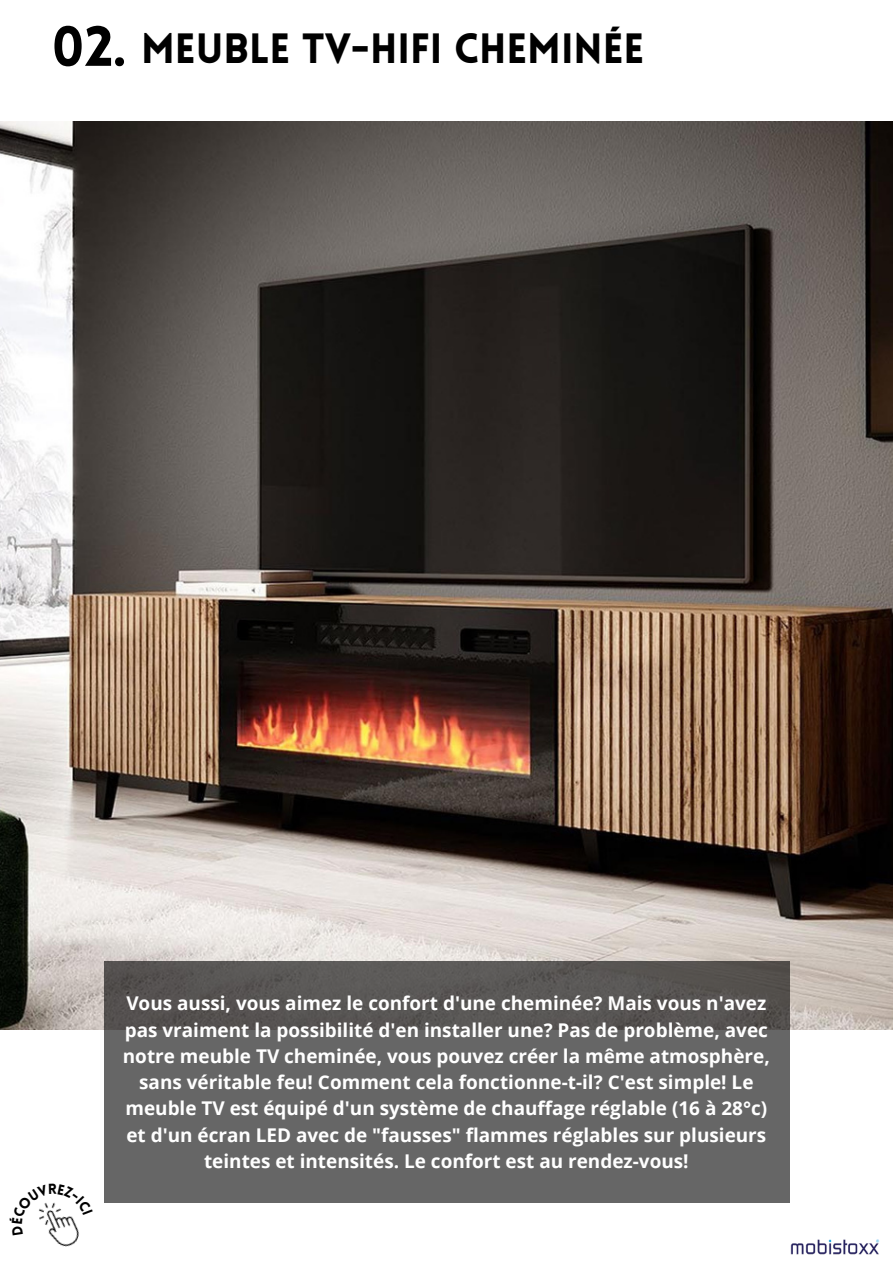
<style>
.page{position:relative;width:893px;height:1264px;background:#fff}
.page>*{position:absolute;margin:0;border:0;box-sizing:border-box;transform-origin:0 0}
.t1{font:900 55.35px "Lovelo";color:#000}
.t2{font:900 41.4px "Lovelo";color:#000}
.t3{font:700 18.9px/26.2px "Open Sans";color:#fff;text-align:center}
</style>
<div class="page">
<img style="left:790px;top:1239px;width:90px;height:16px">
<img style="left:0;top:121px;width:892px;height:908px">
<div style="left:104px;top:960px;width:686px;height:242px;background:linear-gradient(to bottom,#595755,#6b6b6c)"></div>
<img style="left:50px;top:1235px;width:29px;height:12px">
<svg style="left:39px;top:1202px;width:40px;height:33px"></svg>
<h1 class="t1" style="left:52px;top:24px;width:77px">02.</h1>
<h2 class="t2" style="left:141px;top:32px;width:505px">MEUBLE TV-HIFI CHEMINÉE</h2>
<p class="t3" style="left:123px;top:989px;width:648px">Vous aussi, vous aimez le confort d'une cheminée? Mais vous n'avez pas vraiment la possibilité d'en installer une? Pas de problème, avec notre meuble TV cheminée, vous pouvez créer la même atmosphère, sans véritable feu! Comment cela fonctionne-t-il? C'est simple! Le meuble TV est équipé d'un système de chauffage réglable (16 à 28°c) et d'un écran LED avec de "fausses" flammes réglables sur plusieurs teintes et intensités. Le confort est au rendez-vous!</p>
</div>
